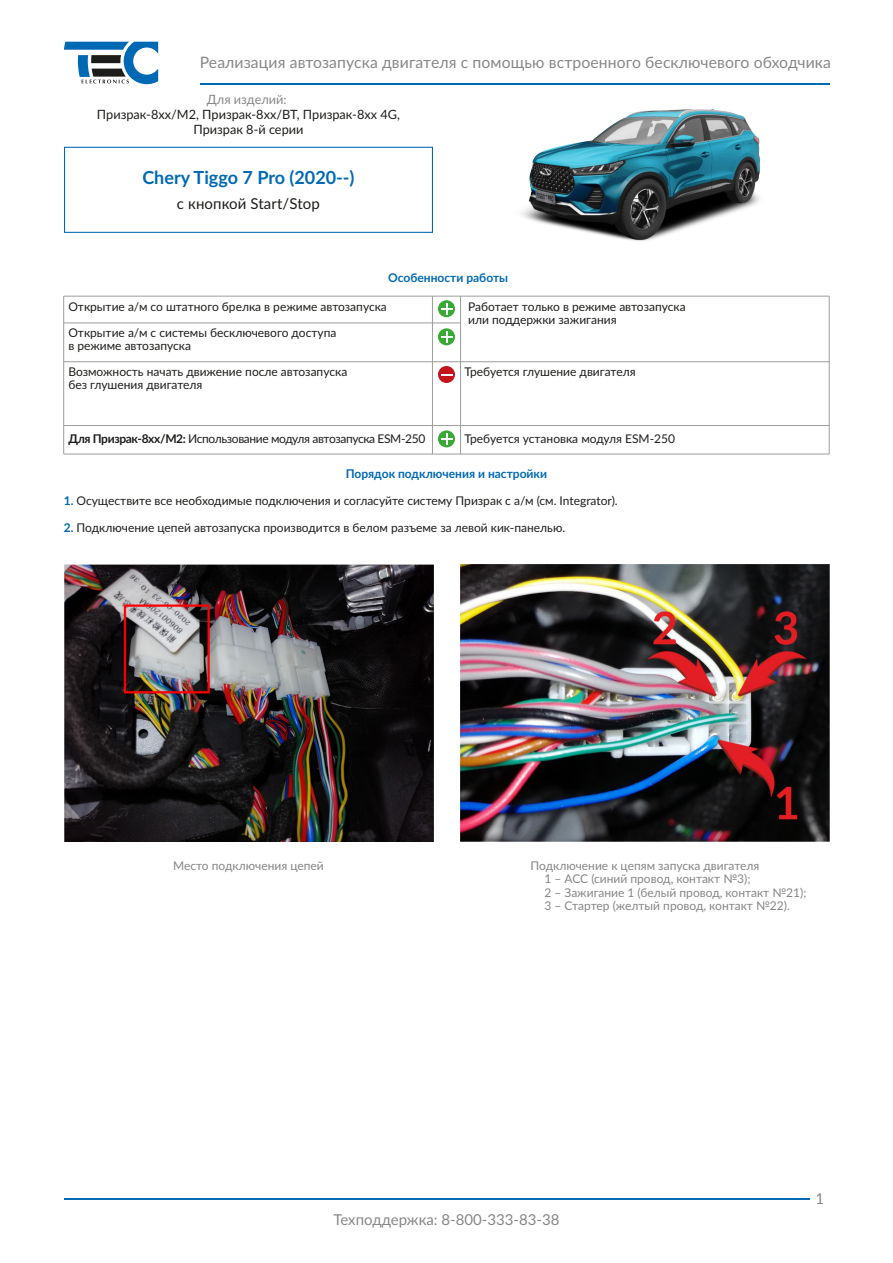
<style>
.page{position:relative;width:893px;height:1263px;background:#fff}
.page>*{position:absolute;margin:0;border:0;box-sizing:border-box;transform-origin:0 0}
.t1{font:700 18px "Lato";color:#0069b4}
.t2{font:15.75px "Lato";letter-spacing:.005em;color:#878787}
.t3{font:15px "Lato";color:#878787}
.t4{font:15px "Lato";letter-spacing:.005em;color:#1d1d1b}
.t5{font:12.75px/15.3px "Lato";color:#1d1d1b;text-align:center}
.t6{font:12.75px "Lato";color:#878787}
.t7{font:12px/26.1px "Lato";color:#1d1d1b}
.t8{font:12px/13.5px "Lato";color:#868686}
.t9{font:12px "Lato";letter-spacing:-.03em;color:#1d1d1b}
.t10{font:700 12px "Lato";color:#0069b4}
.s1{font-weight:700}
.s2{font-weight:700;color:#0069b3}
</style>
<div class="page">
<svg style="left:64px;top:42px;width:94px;height:42px"></svg>
<hr style="left:200px;top:83px;width:629px;height:1px;background:#0069b3">
<hr style="left:64px;top:1198px;width:745px;height:1px;background:#0069b3">
<div style="left:64px;top:147px;width:369px;height:86px;border:1px solid #0069b4"></div>
<div style="left:438px;top:300px;width:17px;height:17px;background:#39a935;border-radius:50%"></div>
<svg style="left:441px;top:303px;width:11px;height:11px"></svg>
<svg style="left:438px;top:328px;width:17px;height:17px"></svg>
<svg style="left:441px;top:331px;width:11px;height:12px"></svg>
<hr style="left:64px;top:296px;width:765px;height:1px;background:#9d9d9c">
<hr style="left:64px;top:323px;width:397px;height:1px;background:#9d9d9c">
<hr style="left:64px;top:361px;width:765px;height:1px;background:#9d9d9c">
<hr style="left:64px;top:425px;width:765px;height:1px;background:#9d9d9c">
<svg style="left:438px;top:366px;width:17px;height:17px"></svg>
<hr style="left:63px;top:296px;width:1px;height:158px;background:#9d9d9c">
<hr style="left:432px;top:296px;width:1px;height:158px;background:#9d9d9c">
<hr style="left:460px;top:296px;width:1px;height:158px;background:#9d9d9c">
<hr style="left:829px;top:296px;width:1px;height:158px;background:#9d9d9c">
<svg style="left:438px;top:430px;width:17px;height:17px"></svg>
<svg style="left:441px;top:433px;width:11px;height:12px"></svg>
<hr style="left:64px;top:454px;width:765px;height:1px;background:#9d9d9c">
<img style="left:460px;top:84px;width:369px;height:157px">
<img style="left:64px;top:565px;width:369px;height:277px">
<img style="left:461px;top:565px;width:369px;height:277px">
<h2 class="t2" style="left:200px;top:51px;width:633px">Реализация автозапуска двигателя с помощью встроенного бесключевого обходчика</h2>
<p class="t6" style="left:207px;top:90px;width:81px">Для изделий:</p>
<p class="t5" style="left:97px;top:106px;width:305px">Призрак-8xx/М2, Призрак-8xx/BT, Призрак-8xx 4G,<br>Призрак 8-й серии</p>
<h1 class="t1" style="left:142px;top:165px;width:214px">Chery Tiggo 7 Pro (2020--)</h1>
<p class="t4" style="left:177px;top:193px;width:144px">с кнопкой Start/Stop</p>
<p class="t10" style="left:388px;top:269px;width:121px">Особенности работы</p>
<p class="t7" style="left:68px;top:293px;width:320px">Открытие а/м со штатного брелка в режиме автозапуска<br>Открытие а/м с системы бесключевого доступа</p>
<p class="t7" style="left:68px;top:333px;width:280px;line-height:25.5px">в режиме автозапуска<br>Возможность начать движение после автозапуска</p>
<p class="t7" style="left:68px;top:371px;width:136px">без глушения двигателя</p>
<p class="t7" style="left:468px;top:299px;width:219px;line-height:13.5px">Работает только в режиме автозапуска или поддержки зажигания</p>
<p class="t7" style="left:464px;top:358px;width:173px">Требуется глушение двигателя</p>
<p class="t9" style="left:68px;top:430px;width:358px"><span class="s1">Для Призрак-8хх/М2:</span> Использование модуля автозапуска ESM-250</p>
<p class="t7" style="left:464px;top:425px;width:212px">Требуется установка модуля ESM-250</p>
<p class="t10" style="left:346px;top:464px;width:203px">Порядок подключения и настройки</p>
<p class="t7" style="left:64px;top:487px;width:555px"><span class="s2">1.</span> Осуществите все необходимые подключения и согласуйте систему Призрак с а/м (см. Integrator).</p>
<p class="t7" style="left:64px;top:514px;width:503px"><span class="s2">2.</span> Подключение цепей автозапуска производится в белом разъеме за левой кик-панелью.</p>
<p class="t8" style="left:173px;top:858px;width:152px">Место подключения цепей</p>
<p class="t8" style="left:544px;top:858px;width:264px;text-indent:-14px">Подключение к цепям запуска двигателя<br>1 – АСС (синий провод, контакт №3);<br>2 – Зажигание 1 (белый провод, контакт №21); 3 – Стартер (желтый провод, контакт №22).</p>
<p class="t3" style="left:333px;top:1208px;width:228px">Техподдержка: 8-800-333-83-38</p>
<p class="t3" style="left:816px;top:1188px;width:10px">1</p>
</div>
